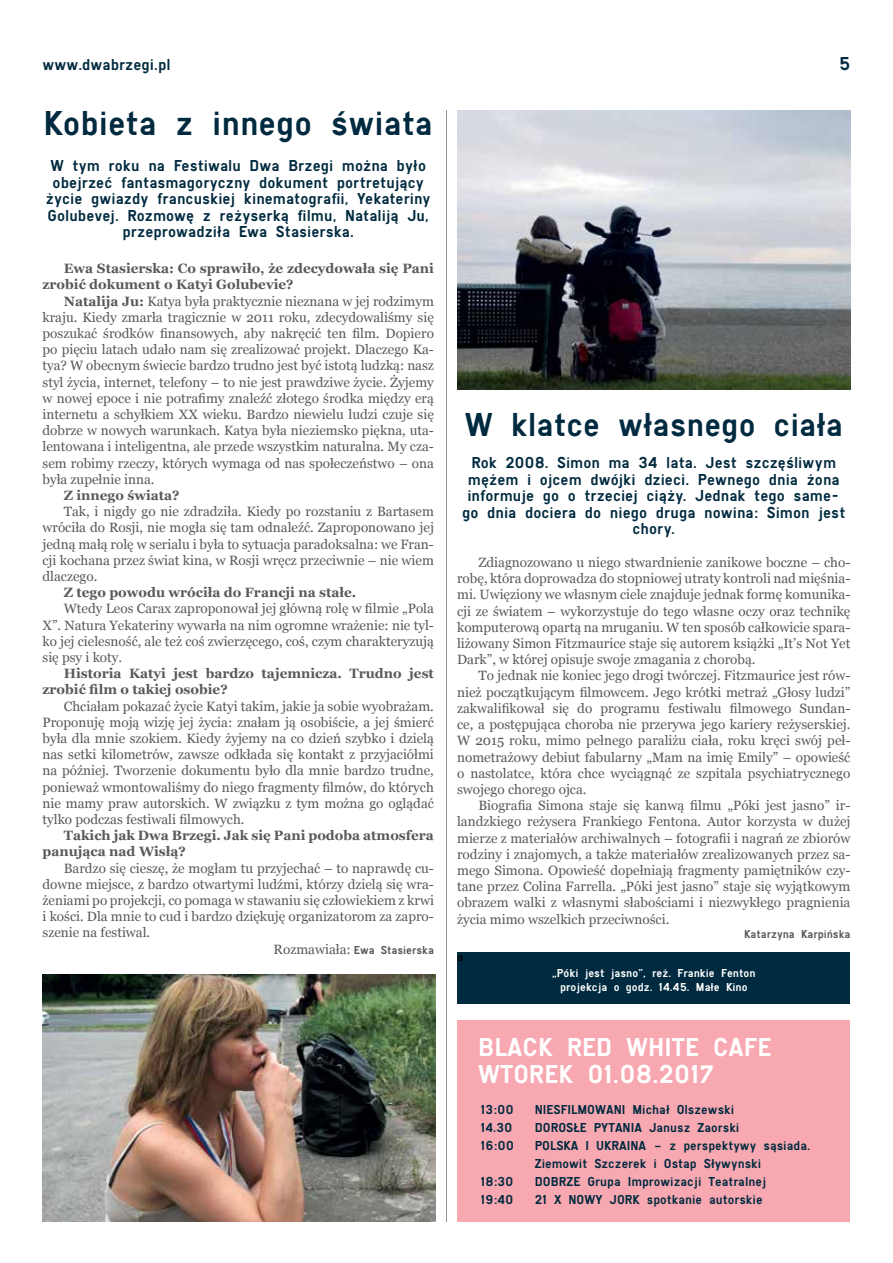
<style>
.page{position:relative;width:893px;height:1263px;background:#fff}
.page>*{position:absolute;margin:0;border:0;box-sizing:border-box;transform-origin:0 0}
.t1{font:36px "SNV D Regular";color:#002a3f}
.t2{font:34.5px "SNV D Regular";color:#002a3f}
.t3{font:27px/27px "SNV D Regular";color:#fff}
.t4{font:19.5px "SNV D Regular";color:#002a3f}
.t5{font:16.5px/16.5px "SNV D Regular";color:#002a3f;text-align:center}
.t6{font:13.5px/16.2px "Georgia";color:#58595b;text-align:justify}
.t7{font:700 13.5px/16.2px "Georgia";color:#58595b}
.t8{font:13.5px/18px "SNV D Regular";color:#002a3f}
.t9{font:12px/14.4px "SNV D Regular";color:#fff;text-align:center}
.t10{font:12px "SNV D Regular";letter-spacing:-.005em;color:#58595b}
.t11{font:12px "SNV D Regular";color:#000}
.s1{font-weight:700}
.s2{font-family:"Georgia";font-size:13.5px}
</style>
<div class="page">
<hr style="left:446px;top:110px;width:1px;height:1112px;background:#939598">
<img style="left:43px;top:974px;width:393px;height:247px">
<img style="left:457px;top:111px;width:393px;height:278px">
<div style="left:457px;top:952px;width:393px;height:51px;background:#002a3f"></div>
<div style="left:457px;top:1021px;width:393px;height:201px;background:#f7a8b1"></div>
<p class="t5" style="left:43px;top:56px;width:130px">www.dwabrzegi.pl</p>
<h3 class="t4" style="left:839px;top:53px;width:13px">5</h3>
<h1 class="t1" style="left:43px;top:102px;width:391px">Kobieta z innego świata</h1>
<p class="t5" style="left:46px;top:158px;width:386px">W tym roku na Festiwalu Dwa Brzegi można było obejrzeć fantasmagoryczny dokument portretujący życie gwiazdy francuskiej kinematografii, Yekateriny Golubevej. Rozmowę z reżyserką filmu, Nataliją Ju, przeprowadziła Ewa Stasierska.</p>
<p class="t7" style="left:43px;top:260px;width:393px;text-indent:21px">Ewa Stasierska: Co sprawiło, że zdecydowała się Pani zrobić dokument o Katyi Golubevie?</p>
<p class="t6" style="left:43px;top:293px;width:393px;text-indent:21px"><span class="s1">Natalija Ju:</span> Katya była praktycznie nieznana w jej rodzimym kraju. Kiedy zmarła tragicznie w 2011 roku, zdecydowaliśmy się poszukać środków finansowych, aby nakręcić ten film. Dopiero po pięciu latach udało nam się zrealizować projekt. Dlaczego Ka&shy;tya? W obecnym świecie bardzo trudno jest być istotą ludzką: nasz styl życia, internet, telefony – to nie jest prawdziwe życie. Żyjemy w nowej epoce i nie potrafimy znaleźć złotego środka między erą internetu a schyłkiem XX wieku. Bardzo niewielu ludzi czuje się dobrze w nowych warunkach. Katya była nieziemsko piękna, uta&shy;lentowana i inteligentna, ale przede wszystkim naturalna. My cza&shy;sem robimy rzeczy, których wymaga od nas społeczeństwo – ona była zupełnie inna.</p>
<p class="t7" style="left:64px;top:487px;width:117px">Z innego świata?</p>
<p class="t6" style="left:43px;top:504px;width:393px;text-indent:21px">Tak, i nigdy go nie zdradziła. Kiedy po rozstaniu z Bartasem wróciła do Rosji, nie mogła się tam odnaleźć. Zaproponowano jej jedną małą rolę w serialu i była to sytuacja paradoksalna: we Fran&shy;cji kochana przez świat kina, w Rosji wręcz przeciwnie – nie wiem dlaczego.</p>
<p class="t7" style="left:64px;top:584px;width:294px">Z tego powodu wróciła do Francji na stałe.</p>
<p class="t6" style="left:43px;top:601px;width:393px;text-indent:21px">Wtedy Leos Carax zaproponował jej główną rolę w filmie „Pola X”. Natura Yekateriny wywarła na nim ogromne wrażenie: nie tyl&shy;ko jej cielesność, ale też coś zwierzęcego, coś, czym charakteryzują się psy i koty.</p>
<p class="t7" style="left:43px;top:665px;width:393px;text-indent:21px">Historia Katyi jest bardzo tajemnicza. Trudno jest zrobić film o takiej osobie?</p>
<p class="t6" style="left:43px;top:698px;width:393px;text-indent:21px">Chciałam pokazać życie Katyi takim, jakie ja sobie wyobrażam.<br>Proponuję moją wizję jej życia: znałam ją osobiście, a jej śmierć była dla mnie szokiem. Kiedy żyjemy na co dzień szybko i dzielą nas setki kilometrów, zawsze odkłada się kontakt z przyjaciółmi na później. Tworzenie dokumentu było dla mnie bardzo trudne, ponieważ wmontowaliśmy do niego fragmenty filmów, do których nie mamy praw autorskich. W związku z tym można go oglądać tylko podczas festiwali filmowych.</p>
<p class="t7" style="left:43px;top:827px;width:393px;text-indent:21px">Takich jak Dwa Brzegi. Jak się Pani podoba atmosfera panująca nad Wisłą?</p>
<p class="t6" style="left:43px;top:860px;width:393px;text-indent:21px">Bardzo się cieszę, że mogłam tu przyjechać – to naprawdę cu&shy;downe miejsce, z bardzo otwartymi ludźmi, którzy dzielą się wra&shy;żeniami po projekcji, co pomaga w stawaniu się człowiekiem z krwi i kości. Dla mnie to cud i bardzo dziękuję organizatorom za zapro&shy;szenie na festiwal.</p>
<p class="t10" style="left:274px;top:943px;width:162px"><span class="s2">Rozmawiała:</span> Ewa Stasierska</p>
<h2 class="t2" style="left:465px;top:404px;width:380px">W klatce własnego ciała</h2>
<p class="t5" style="left:462px;top:455px;width:385px">Rok 2008. Simon ma 34 lata. Jest szczęśliwym mężem i ojcem dwójki dzieci. Pewnego dnia żona informuje go o trzeciej ciąży. Jednak tego same&shy;go dnia dociera do niego druga nowina: Simon jest chory.</p>
<p class="t6" style="left:457px;top:555px;width:395px;text-indent:21px">Zdiagnozowano u niego stwardnienie zanikowe boczne – cho&shy;robę, która doprowadza do stopniowej utraty kontroli nad mięśnia&shy;mi. Uwięziony we własnym ciele znajduje jednak formę komunika&shy;cji ze światem – wykorzystuje do tego własne oczy oraz technikę komputerową opartą na mruganiu. W ten sposób całkowicie spara&shy;liżowany Simon Fitzmaurice staje się autorem książki „It’s Not Yet Dark”, w której opisuje swoje zmagania z chorobą.</p>
<p class="t6" style="left:457px;top:668px;width:395px;text-indent:21px">To jednak nie koniec jego drogi twórczej. Fitzmaurice jest rów&shy;nież początkującym filmowcem. Jego krótki metraż „Głosy ludzi” zakwalifikował się do programu festiwalu filmowego Sundan&shy;ce, a postępująca choroba nie przerywa jego kariery reżyserskiej.<br>W 2015 roku, mimo pełnego paraliżu ciała, roku kręci swój peł&shy;nometrażowy debiut fabularny „Mam na imię Emily” – opowieść o nastolatce, która chce wyciągnąć ze szpitala psychiatrycznego swojego chorego ojca.</p>
<p class="t6" style="left:457px;top:798px;width:395px;text-indent:21px">Biografia Simona staje się kanwą filmu „Póki jest jasno” ir&shy;landzkiego reżysera Frankiego Fentona. Autor korzysta w dużej mierze z materiałów archiwalnych – fotografii i nagrań ze zbiorów rodziny i znajomych, a także materiałów zrealizowanych przez sa&shy;mego Simona. Opowieść dopełniają fragmenty pamiętników czy&shy;tane przez Colina Farrella. „Póki jest jasno” staje się wyjątkowym obrazem walki z własnymi słabościami i niezwykłego pragnienia życia mimo wszelkich przeciwności.</p>
<p class="t10" style="left:744px;top:927px;width:108px">Katarzyna Karpińska</p>
<p class="t11" style="left:457px;top:950px;width:7px">o</p>
<p class="t9" style="left:552px;top:966px;width:205px">„Póki jest jasno”, reż. Frankie Fenton projekcja o godz. 14.45. Małe Kino</p>
<h3 class="t3" style="left:478px;top:1034px;width:295px">BLACK RED WHITE CAFE<br>WTOREK 01.08.2017</h3>
<p class="t8" style="left:481px;top:1101px;width:34px">13:00</p>
<p class="t8" style="left:535px;top:1101px;width:201px">NIESFILMOWANI Michał Olszewski</p>
<p class="t8" style="left:481px;top:1119px;width:33px">14.30</p>
<p class="t8" style="left:535px;top:1119px;width:206px">DOROSŁE PYTANIA Janusz Zaorski</p>
<p class="t8" style="left:481px;top:1137px;width:35px">16:00</p>
<p class="t8" style="left:535px;top:1137px;width:277px">POLSKA I UKRAINA – z perspektywy sąsiada.<br>Ziemowit Szczerek i Ostap Sływynski</p>
<p class="t8" style="left:481px;top:1173px;width:34px">18:30</p>
<p class="t8" style="left:535px;top:1173px;width:233px">DOBRZE Grupa Improwizacji Teatralnej</p>
<p class="t8" style="left:481px;top:1191px;width:34px">19:40</p>
<p class="t8" style="left:535px;top:1191px;width:229px">21 X NOWY JORK spotkanie autorskie</p>
</div>
